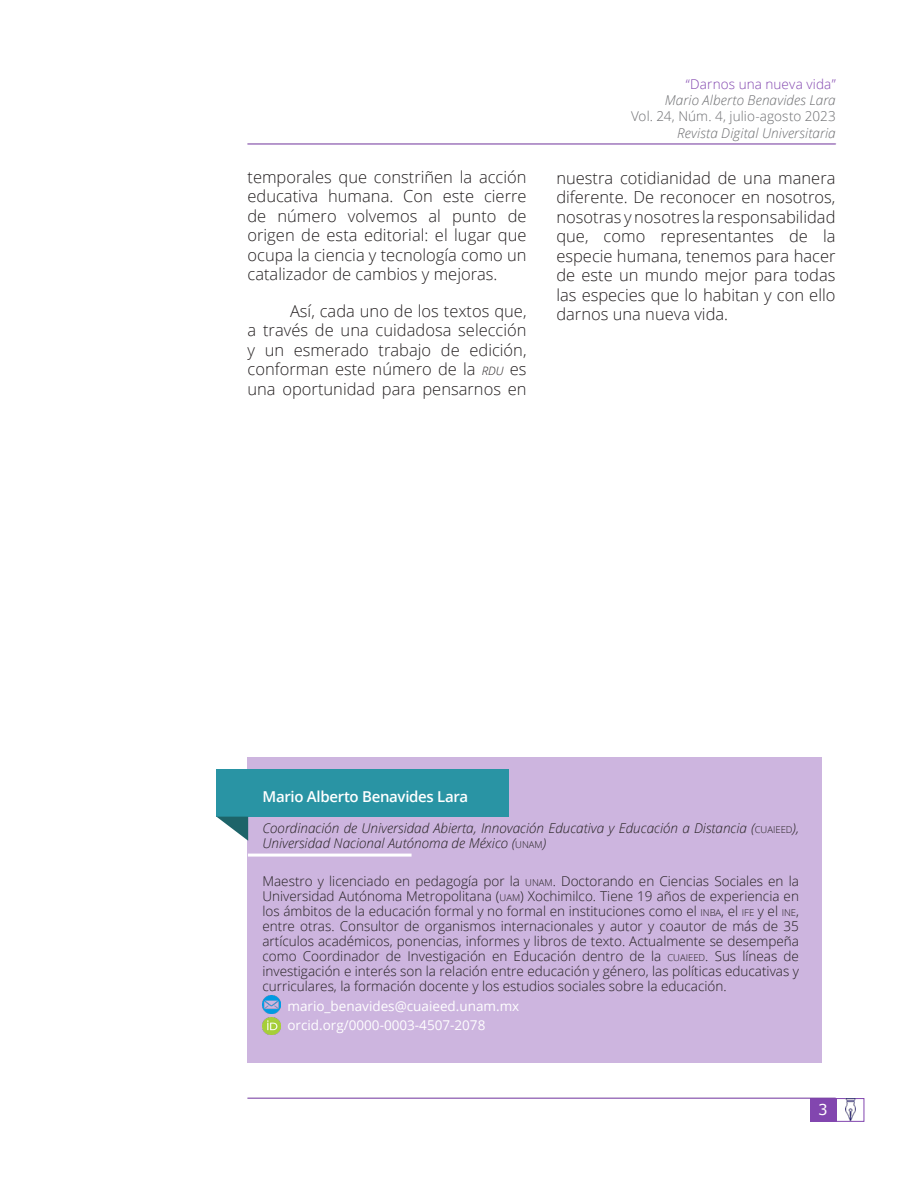
<style>
.page{position:relative;width:918px;height:1188px;background:#fff}
.page>*{position:absolute;margin:0;border:0;box-sizing:border-box;transform-origin:0 0}
.texto_sangria{font:300 16.5px/19.5px "Open Sans";color:#231f20;text-align:justify}
.autor_info{font:600 15px "Open Sans";letter-spacing:-.02em;color:#fff}
.t1{font:15px "Verdana";color:#fff}
.autor_Info2{font:300 13.5px/15px "Open Sans";color:#231f20;text-align:justify}
.autor_Info2-2{font:italic 300 13.5px/15px "Open Sans";color:#231f20}
.autor_Info2-3{font:13.5px "Open Sans";color:#fff}
.t2{font:italic 300 13.5px "Open Sans";letter-spacing:.005em;color:#6c6d70}
.t3{font:300 13.5px "Open Sans";letter-spacing:.005em;color:#6c6d70}
.t4{font:300 13.5px "Open Sans";letter-spacing:.01em;color:#8246af}
.s1{font-style:italic;font-size:11.55px}
.s2{font-style:normal;font-size:9.45px}
.s3{font-size:9.45px}
</style>
<div class="page">
<div style="left:810px;top:1098px;width:26px;height:24px;background:#8246af"></div>
<hr style="left:247px;top:143px;width:589px;height:2px;background:#b293c8">
<hr style="left:247px;top:144px;width:589px;height:1px;background:#8246af">
<hr style="left:247px;top:1097px;width:589px;height:2px;background:#ccb9da">
<hr style="left:247px;top:1098px;width:589px;height:1px;background:#8246af">
<div style="left:836px;top:1098px;width:28px;height:24px;border:1px solid #8246af"></div>
<img style="left:846px;top:1098px;width:10px;height:23px">
<div style="left:248px;top:757px;width:574px;height:305px;background:#cdb5df"></div>
<hr style="left:248px;top:854px;width:164px;height:3px;background:#fff">
<img style="left:262px;top:995px;width:18px;height:18px">
<img style="left:262px;top:1017px;width:18px;height:18px">
<div style="left:216px;top:769px;width:293px;height:48px;background:#2994a4"></div>
<svg style="left:217px;top:817px;width:31px;height:24px"></svg>
<p class="texto_sangria" style="left:248px;top:167px;width:281px">temporales que constriñen la acción educativa humana. Con este cierre de número volvemos al punto de origen de esta editorial: el lugar que ocupa la ciencia y tecnología como un catalizador de cambios y mejoras.</p>
<p class="texto_sangria" style="left:248px;top:301px;width:281px;text-indent:43px">Así, cada uno de los textos que, a través de una cuidadosa selección y un esmerado trabajo de edición, conforman este número de la <span class="s1">rdu</span> es una oportunidad para pensarnos en</p>
<p class="t4" style="left:686px;top:75px;width:151px">“Darnos una nueva vida”</p>
<p class="t2" style="left:665px;top:91px;width:172px">Mario Alberto Benavides Lara</p>
<p class="t3" style="left:631px;top:107px;width:206px">Vol. 24, Núm. 4, julio-agosto 2023</p>
<p class="t2" style="left:677px;top:123px;width:160px">Revista Digital Universitaria</p>
<p class="texto_sangria" style="left:556px;top:167px;width:281px">nuestra cotidianidad de una manera diferente. De reconocer en nosotros, nosotras y nosotres la responsabilidad que, como representantes de la especie humana, tenemos para hacer de este un mundo mejor para todas las especies que lo habitan y con ello darnos una nueva vida.</p>
<p class="autor_info" style="left:262px;top:786px;width:207px">Mario Alberto Benavides Lara</p>
<p class="autor_Info2-2" style="left:262px;top:820px;width:538px">Coordinación de Universidad Abierta, Innovación Educativa y Educación a Distancia (<span class="s2">CUAIEED</span>),<br>Universidad Nacional Autónoma de México (<span class="s2">UNAM</span>)</p>
<p class="autor_Info2" style="left:262px;top:874px;width:538px">Maestro y licenciado en pedagogía por la <span class="s3">UNAM</span>. Doctorando en Ciencias Sociales en la Universidad Autónoma Metropolitana (<span class="s3">UAM</span>) Xochimilco. Tiene 19 años de experiencia en los ámbitos de la educación formal y no formal en instituciones como el <span class="s3">INBA</span>, el <span class="s3">IFE</span> y el <span class="s3">INE</span>, entre otras. Consultor de organismos internacionales y autor y coautor de más de 35 artículos académicos, ponencias, informes y libros de texto. Actualmente se desempeña como Coordinador de Investigación en Educación dentro de la <span class="s3">CUAIEED</span>. Sus líneas de investigación e interés son la relación entre educación y género, las políticas educativas y curriculares, la formación docente y los estudios sociales sobre la educación.</p>
<p class="autor_Info2-3" style="left:287px;top:997px;width:233px">mario_benavides@cuaieed.unam.mx</p>
<p class="autor_Info2-3" style="left:287px;top:1016px;width:199px">orcid.org/0000-0003-4507-2078</p>
<p class="t1" style="left:818px;top:1097px;width:38px">3 3</p>
</div>
